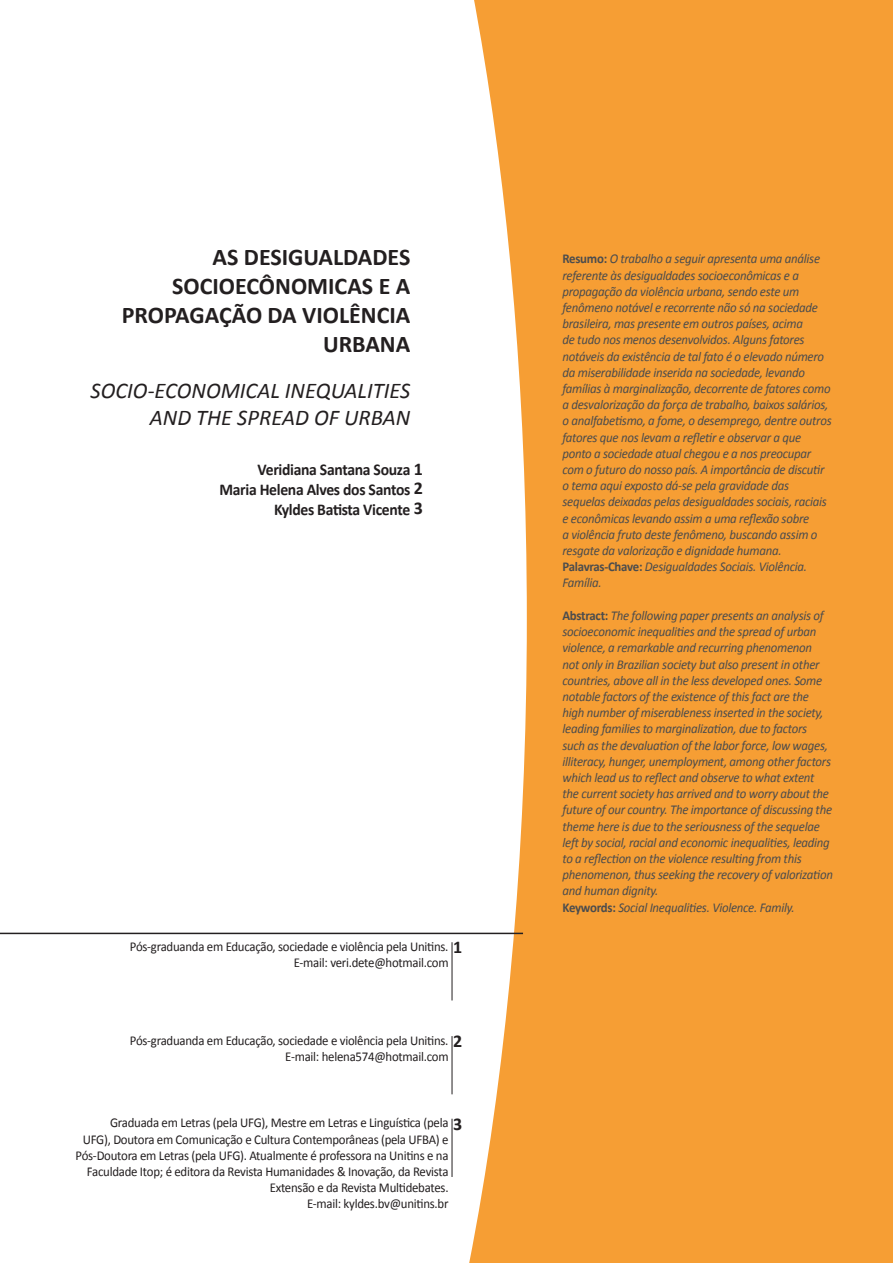
<style>
.page{position:relative;width:893px;height:1263px;background:#fff}
.page>*{position:absolute;margin:0;border:0;box-sizing:border-box;transform-origin:0 0}
.t1{font:700 24px/28.8px "Calibri";color:#231f20;text-align:right}
.t2{font:italic 22.5px/27px "Calibri";color:#231f20;text-align:right}
.t3{font:700 18px "Calibri";color:#231f20}
.t4{font:700 16.5px/19.8px "Calibri";letter-spacing:-.02em;color:#231f20;text-align:right;scale:.95 1}
.t5{font:italic 13.5px/16.2px "Calibri";letter-spacing:-.02em;color:#4b4c4d;scale:.95 1}
.t6{font:13.5px/16.2px "Calibri";letter-spacing:-.02em;color:#231f20;text-align:right;scale:.95 1}
.s1{font-size:18px}
.s2{font-weight:700;font-style:normal}
</style>
<div class="page">
<svg style="left:469px;top:0;width:424px;height:1263px;background:#f6a747"></svg>
<hr style="left:0;top:933px;width:523px;height:1px;background:#231f20">
<hr style="left:452px;top:942px;width:1px;height:58px;background:#231f20">
<hr style="left:452px;top:1036px;width:1px;height:58px;background:#231f20">
<hr style="left:452px;top:1119px;width:1px;height:58px;background:#231f20">
<h1 class="t1" style="left:122px;top:243px;width:290px">AS DESIGUALDADES<br>SOCIOECÔNOMICAS E A<br>PROPAGAÇÃO DA VIOLÊNCIA<br>URBANA</h1>
<h2 class="t2" style="left:91px;top:376px;width:321px">SOCIO-ECONOMICAL INEQUALITIES<br>AND THE SPREAD OF URBAN</h2>
<p class="t4" style="left:219px;top:459px;width:216px">Veridiana Santana Souza <span class="s1">1<br></span>Maria Helena Alves dos Santos <span class="s1">2<br></span>Kyldes Batista Vicente <span class="s1">3</span></p>
<p class="t6" style="left:130px;top:938px;width:337px">Pós-graduanda em Educação, sociedade e violência pela Unitins.<br>E-mail: veri.dete@hotmail.com</p>
<h3 class="t3" style="left:453px;top:936px;width:11px">1</h3>
<p class="t6" style="left:130px;top:1032px;width:337px">Pós-graduanda em Educação, sociedade e violência pela Unitins.<br>E-mail: helena574@hotmail.com</p>
<h3 class="t3" style="left:453px;top:1030px;width:11px">2</h3>
<p class="t6" style="left:76px;top:1115px;width:394px">Graduada em Letras (pela UFG), Mestre em Letras e Linguística (pela<br>UFG), Doutora em Comunicação e Cultura Contemporâneas (pela UFBA) e Pós-Doutora em Letras (pela UFG). Atualmente é professora na Unitins e na Faculdade Itop; é editora da Revista Humanidades &amp; Inovação, da Revista Extensão e da Revista Multidebates.<br>E-mail: kyldes.bv@unitins.br</p>
<h3 class="t3" style="left:453px;top:1112px;width:11px">3</h3>
<p class="t5" style="left:562px;top:250px;width:285px"><span class="s2">Resumo:</span> O trabalho a seguir apresenta uma análise referente às desigualdades socioeconômicas e a propagação da violência urbana, sendo este um fenômeno notável e recorrente não só na sociedade brasileira, mas presente em outros países, acima<br>de tudo nos menos desenvolvidos. Alguns fatores notáveis da existência de tal fato é o elevado número da miserabilidade inserida na sociedade, levando famílias à marginalização, decorrente de fatores como a desvalorização da força de trabalho, baixos salários, o analfabetismo, a fome, o desemprego, dentre outros fatores que nos levam a refletir e observar a que ponto a sociedade atual chegou e a nos preocupar com o futuro do nosso país. A importância de discutir o tema aqui exposto dá-se pela gravidade das sequelas deixadas pelas desigualdades sociais, raciais e econômicas levando assim a uma reflexão sobre<br>a violência fruto deste fenômeno, buscando assim o resgate da valorização e dignidade humana.<br><span class="s2">Palavras-Chave:</span> Desigualdades Sociais. Violência.<br>Família.</p>
<p class="t5" style="left:562px;top:607px;width:286px"><span class="s2">Abstract:</span> The following paper presents an analysis of socioeconomic inequalities and the spread of urban violence, a remarkable and recurring phenomenon<br>not only in Brazilian society but also present in other countries, above all in the less developed ones. Some notable factors of the existence of this fact are the high number of miserableness inserted in the society, leading families to marginalization, due to factors such as the devaluation of the labor force, low wages, illiteracy, hunger, unemployment, among other factors which lead us to reflect and observe to what extent the current society has arrived and to worry about the future of our country. The importance of discussing the theme here is due to the seriousness of the sequelae left by social, racial and economic inequalities, leading to a reflection on the violence resulting from this phenomenon, thus seeking the recovery of valorization and human dignity.<br><span class="s2">Keywords:</span> Social Inequalities. Violence. Family.</p>
</div>
